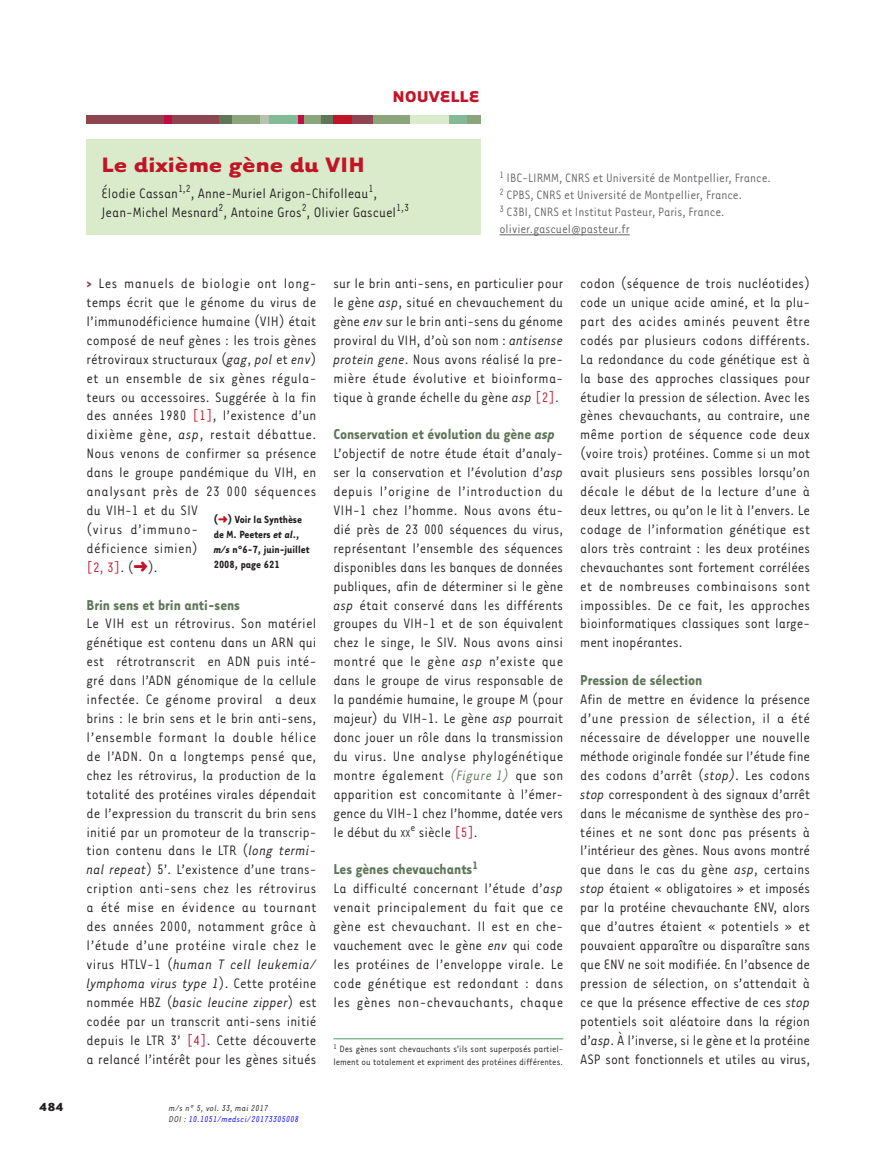
<style>
.page{position:relative;width:895px;height:1149px;background:#fff}
.page>*{position:absolute;margin:0;border:0;box-sizing:border-box;transform-origin:0 0}
.t1{font:700 24px "Tarzana Wide";color:#c11527}
.t2{font:700 18px "Tarzana Wide";color:#c11527}
.t3{font:700 16.5px "Tarzana Narrow";color:#5f7659}
.t4{font:15.75px/18.9px "Tarzana Narrow";letter-spacing:.005em;color:#231f20;text-align:justify}
.t5{font:13.95px/17px "Tarzana Narrow";color:#636366}
.t6{font:700 13.5px "Tarzana Wide";color:#231f20}
.t7{font:700 12px/15px "Tarzana Narrow";color:#231f20}
.t8{font:10.5px/12.6px "Tarzana Narrow";color:#231f20}
.t9{font:italic 9.75px/11.7px "Tarzana Narrow";letter-spacing:.025em;color:#00f}
.s1{font-weight:700;color:#8d454f}
.s2{font-style:italic}
.s3{color:#bf182a}
.s4{color:#c11527}
.s5{color:#c4121a}
.s6{color:#231f20}
.s7{font-style:italic;color:#5f7659}
.s8{font-size:11.85px}
</style>
<div class="page">
<hr style="left:499px;top:234px;width:130px;height:1px;background:#636366">
<hr style="left:333px;top:1037px;width:230px;height:2px;background:#84ba95">
<div style="left:87px;top:139px;width:394px;height:96px;background:#daebcb"></div>
<div style="left:87px;top:115px;width:133px;height:9px;background:#8d454f"></div>
<div style="left:219px;top:115px;width:27px;height:9px;background:#5f7659"></div>
<div style="left:319px;top:115px;width:14px;height:9px;background:#5f7659"></div>
<div style="left:232px;top:115px;width:30px;height:9px;background:#8ba479"></div>
<div style="left:268px;top:115px;width:30px;height:9px;background:#84ba95"></div>
<div style="left:448px;top:115px;width:20px;height:9px;background:#84ba95"></div>
<div style="left:302px;top:115px;width:18px;height:9px;background:#8ba479"></div>
<div style="left:467px;top:115px;width:14px;height:9px;background:#8ba479"></div>
<div style="left:371px;top:115px;width:39px;height:9px;background:#8ba479"></div>
<div style="left:410px;top:115px;width:38px;height:9px;background:#daebcb"></div>
<div style="left:260px;top:115px;width:9px;height:9px;background:#b6c4ad"></div>
<div style="left:164px;top:115px;width:7px;height:9px;background:#c10d45"></div>
<div style="left:298px;top:115px;width:6px;height:9px;background:#c10d45"></div>
<div style="left:333px;top:115px;width:27px;height:9px;background:#c11527"></div>
<div style="left:351px;top:115px;width:21px;height:9px;background:#8d454f"></div>
<p class="t2" style="left:392px;top:90px;width:89px">NOUVELLE</p>
<h1 class="t1" style="left:101px;top:157px;width:265px">Le dixième gène du VIH</h1>
<p class="t4" style="left:101px;top:185px;width:309px">Élodie Cassan<sup>1,2</sup>, Anne-Muriel Arigon-Chifolleau<sup>1</sup>,<br>Jean-Michel Mesnard<sup>2</sup>, Antoine Gros<sup>2</sup>, Olivier Gascuel<sup>1,3</sup></p>
<p class="t5" style="left:499px;top:171px;width:273px"><sup>1</sup> IBC-LIRMM, CNRS et Université de Montpellier, France.<br><sup>2</sup> CPBS, CNRS et Université de Montpellier, France.<br><sup>3</sup> C3BI, CNRS et Institut Pasteur, Paris, France. olivier.gascuel@pasteur.fr</p>
<p class="t4" style="left:87px;top:275px;width:231px;text-align:left"><span class="s1">&gt;</span> Les manuels de biologie ont long&shy;temps écrit que le génome du virus de l’immunodéficience humaine (VIH) était composé de neuf gènes : les trois gènes rétroviraux structuraux (<span class="s2">gag</span>, <span class="s2">pol</span> et <span class="s2">env</span>) et un ensemble de six gènes régula&shy;teurs ou accessoires. Suggérée à la fin des années 1980 <span class="s3">[1]</span>, l’existence d’un dixième gène, <span class="s2">asp</span>, restait débattue.<br>Nous venons de confirmer sa présence dans le groupe pandémique du VIH, en analysant près de 23 000 séquences du VIH-1 et du SIV<br>(virus d’immuno-<br>déficience simien)<br><span class="s3">[2, 3]</span>. (<span class="s4">➜</span>).</p>
<p class="t3" style="left:87px;top:599px;width:155px">Brin sens et brin anti-sens</p>
<p class="t4" style="left:87px;top:615px;width:231px">Le VIH est un rétrovirus. Son matériel génétique est contenu dans un ARN qui est rétrotranscrit en ADN puis inté&shy;gré dans l’ADN génomique de la cellule infectée. Ce génome proviral a deux brins : le brin sens et le brin anti-sens, l’ensemble formant la double hélice de l’ADN. On a longtemps pensé que, chez les rétrovirus, la production de la totalité des protéines virales dépendait de l’expression du transcrit du brin sens initié par un promoteur de la transcrip&shy;tion contenu dans le LTR (<span class="s2">long termi&shy;nal repeat</span>) 5’. L’existence d’une trans&shy;cription anti-sens chez les rétrovirus a été mise en évidence au tournant des années 2000, notamment grâce à l’étude d’une protéine virale chez le virus HTLV-1 (<span class="s2">human T cell leukemia/ lymphoma virus type 1</span>). Cette protéine nommée HBZ (<span class="s2">basic leucine zipper</span>) est codée par un transcrit anti-sens initié depuis le LTR 3’ <span class="s3">[4]</span>. Cette découverte a relancé l’intérêt pour les gènes situés</p>
<p class="t7" style="left:214px;top:513px;width:97px">(<span class="s5">➜</span>) Voir la Synthèse de M. Peeters <span class="s2">et al</span>., <span class="s2">m/s</span> n°6-7, juin-juillet<br>2008, page 621</p>
<p class="t6" style="left:39px;top:1102px;width:26px">484</p>
<p class="t9" style="left:169px;top:1102px;width:131px"><span class="s6">m/s n° 5, vol. 33, mai 2017<br>DOI :</span> 10.1051/medsci/20173305008</p>
<p class="t4" style="left:333px;top:275px;width:231px">sur le brin anti-sens, en particulier pour le gène <span class="s2">asp</span>, situé en chevauchement du gène <span class="s2">env</span> sur le brin anti-sens du génome proviral du VIH, d’où son nom : <span class="s2">antisense protein gene</span>. Nous avons réalisé la pre&shy;mière étude évolutive et bioinforma&shy;tique à grande échelle du gène <span class="s2">asp</span> <span class="s3">[2]</span>.</p>
<p class="t3" style="left:333px;top:429px;width:223px">Conservation et évolution du gène <span class="s2">asp</span></p>
<p class="t4" style="left:333px;top:445px;width:231px">L’objectif de notre étude était d’analy&shy;ser la conservation et l’évolution d’<span class="s2">asp </span>depuis l’origine de l’introduction du VIH-1 chez l’homme. Nous avons étu&shy;dié près de 23 000 séquences du virus, représentant l’ensemble des séquences disponibles dans les banques de données publiques, afin de déterminer si le gène <span class="s2">asp</span> était conservé dans les différents groupes du VIH-1 et de son équivalent chez le singe, le SIV. Nous avons ainsi montré que le gène <span class="s2">asp</span> n’existe que dans le groupe de virus responsable de la pandémie humaine, le groupe M (pour majeur) du VIH-1. Le gène <span class="s2">asp</span> pourrait donc jouer un rôle dans la transmission du virus. Une analyse phylogénétique montre également <span class="s7">(Figure 1)</span> que son apparition est concomitante à l’émer&shy;gence du VIH-1 chez l’homme, datée vers le début du <span class="s8">XX</span><sup>e</sup> siècle <span class="s3">[5]</span>.</p>
<p class="t3" style="left:333px;top:863px;width:146px">Les gènes chevauchants<sup>1</sup></p>
<p class="t4" style="left:333px;top:880px;width:231px">La difficulté concernant l’étude d’<span class="s2">asp </span>venait principalement du fait que ce gène est chevauchant. Il est en che&shy;vauchement avec le gène <span class="s2">env</span> qui code les protéines de l’enveloppe virale. Le code génétique est redondant : dans les gènes non-chevauchants, chaque</p>
<p class="t8" style="left:333px;top:1043px;width:231px"><sup>1</sup> Des gènes sont chevauchants s’ils sont superposés partiel&shy;lement ou totalement et expriment des protéines différentes.</p>
<p class="t4" style="left:580px;top:275px;width:231px">codon (séquence de trois nucléotides) code un unique acide aminé, et la plu&shy;part des acides aminés peuvent être codés par plusieurs codons différents.<br>La redondance du code génétique est à la base des approches classiques pour étudier la pression de sélection. Avec les gènes chevauchants, au contraire, une même portion de séquence code deux (voire trois) protéines. Comme si un mot avait plusieurs sens possibles lorsqu’on décale le début de la lecture d’une à deux lettres, ou qu’on le lit à l’envers. Le codage de l’information génétique est alors très contraint : les deux protéines chevauchantes sont fortement corrélées et de nombreuses combinaisons sont impossibles. De ce fait, les approches bioinformatiques classiques sont large&shy;ment inopérantes.</p>
<p class="t3" style="left:580px;top:674px;width:123px">Pression de sélection</p>
<p class="t4" style="left:580px;top:691px;width:231px">Afin de mettre en évidence la présence d’une pression de sélection, il a été nécessaire de développer une nouvelle méthode originale fondée sur l’étude fine des codons d’arrêt (<span class="s2">stop)</span>. Les codons <span class="s2">stop</span> correspondent à des signaux d’arrêt dans le mécanisme de synthèse des pro&shy;téines et ne sont donc pas présents à l’intérieur des gènes. Nous avons montré que dans le cas du gène <span class="s2">asp</span>, certains <span class="s2">stop</span> étaient « obligatoires » et imposés par la protéine chevauchante ENV, alors que d’autres étaient « potentiels » et pouvaient apparaître ou disparaître sans que ENV ne soit modifiée. En l’absence de pression de sélection, on s’attendait à ce que la présence effective de ces <span class="s2">stop </span>potentiels soit aléatoire dans la région d’<span class="s2">asp</span>. À l’inverse, si le gène et la protéine ASP sont fonctionnels et utiles au virus,</p>
</div>
